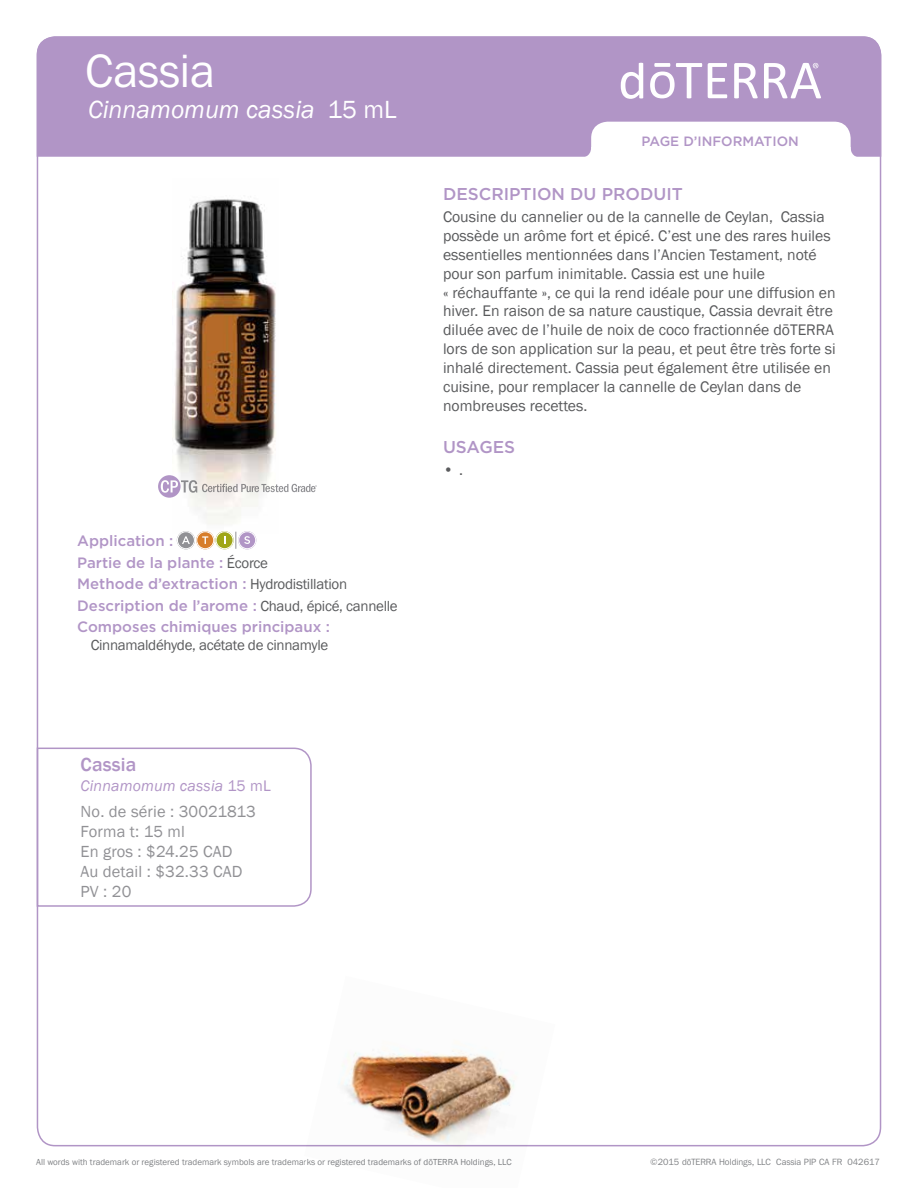
<style>
.page{position:relative;width:918px;height:1188px;background:#fff}
.page>*{position:absolute;margin:0;border:0;box-sizing:border-box;transform-origin:0 0}
.t1{font:46.5px "Franklin Gothic IT Cby BT";color:#fff}
.t2{font:italic 25.5px "Franklin Gothic";color:#fff}
.t3{font:500 19.5px "Franklin Gothic";letter-spacing:.01em;color:#b195c6}
.t4{font:500 17.1px "Gotham";color:#b195c6}
.t5{font:16.5px/19.8px "Franklin Gothic";letter-spacing:.01em;color:#919195}
.t6{font:15.75px/18.9px "Franklin Gothic";color:#5a5b5d}
.t7{font:italic 15.75px "Franklin Gothic";letter-spacing:.01em;color:#b195c6}
.t8{font:500 15px/21.5px "Gotham";color:#b195c6}
.t9{font:15px "Franklin Gothic";letter-spacing:-.02em;color:#5a5b5d}
.t10{font:500 13.5px "Gotham";color:#b195c6}
.t11{font:9px "Franklin Gothic";color:#808285}
.t12{font:9px "Franklin Gothic IT Cby BT";color:#808285}
.s1{font-style:normal}
.s2{font-family:"Franklin Gothic";font-weight:400;color:#5a5b5d}
.s3{font-family:"Franklin Gothic"}
</style>
<div class="page">
<div style="left:37px;top:36px;width:844px;height:121px;background:#b195c6"></div>
<svg style="left:734px;top:63px;width:24px;height:35px"></svg>
<svg style="left:708px;top:63px;width:19px;height:35px"></svg>
<svg style="left:650px;top:63px;width:52px;height:35px"></svg>
<svg style="left:621px;top:63px;width:22px;height:36px"></svg>
<svg style="left:764px;top:63px;width:57px;height:35px"></svg>
<svg style="left:581px;top:122px;width:280px;height:35px"></svg>
<svg style="left:158px;top:475px;width:159px;height:23px"></svg>
<svg style="left:235px;top:533px;width:1px;height:16px"></svg>
<svg style="left:177px;top:531px;width:18px;height:18px"></svg>
<div style="left:177px;top:532px;width:18px;height:17px;border:1px solid #fff;border-radius:50%"></div>
<svg style="left:182px;top:536px;width:8px;height:8px"></svg>
<svg style="left:196px;top:531px;width:18px;height:18px"></svg>
<div style="left:197px;top:532px;width:17px;height:17px;border:1px solid #fff;border-radius:50%"></div>
<svg style="left:202px;top:536px;width:6px;height:8px"></svg>
<svg style="left:215px;top:531px;width:19px;height:18px"></svg>
<div style="left:216px;top:532px;width:17px;height:17px;border:1px solid #fff;border-radius:50%"></div>
<svg style="left:238px;top:531px;width:18px;height:18px"></svg>
<div style="left:239px;top:532px;width:17px;height:17px;border:1px solid #fff;border-radius:50%"></div>
<svg style="left:244px;top:536px;width:6px;height:8px"></svg>
<svg style="left:36px;top:747px;width:276px;height:160px"></svg>
<img style="left:304px;top:1049px;width:251px;height:98px">
<img style="left:172px;top:196px;width:107px;height:337px">
<h1 class="t1" style="left:85px;top:42px;width:131px">Cassia</h1>
<h2 class="t2" style="left:88px;top:94px;width:310px">Cinnamomum cassia <span class="s1">15 mL</span></h2>
<p class="t8" style="left:77px;top:530px;width:322px">Application :<br>Partie de la plante : <span class="s2">Écorce<br></span>Methode d’extraction : <span class="s2">Hydrodistillation </span>Description de l’arome : <span class="s2">Chaud, épicé, cannelle </span>Composes chimiques principaux :</p>
<p class="t9" style="left:91px;top:636px;width:239px">Cinnamaldéhyde, acétate de cinnamyle</p>
<p class="t3" style="left:81px;top:753px;width:57px">Cassia</p>
<p class="t7" style="left:81px;top:776px;width:192px">Cinnamomum cassia <span class="s1">15 mL</span></p>
<p class="t5" style="left:81px;top:802px;width:177px">No. de série : 30021813<br>Forma t: 15 ml<br>En gros : $24.25 CAD<br>Au detail : $32.33 CAD<br>PV : 20</p>
<p class="t10" style="left:642px;top:132px;width:159px">PAGE D’INFORMATION</p>
<p class="t4" style="left:443px;top:182px;width:241px">DESCRIPTION DU PRODUIT</p>
<p class="t6" style="left:443px;top:208px;width:394px">Cousine du cannelier ou de la cannelle de Ceylan, Cassia possède un arôme fort et épicé. C’est une des rares huiles essentielles mentionnées dans l’Ancien Testament, noté pour son parfum inimitable. Cassia est une huile<br>« réchauffante », ce qui la rend idéale pour une diffusion en hiver. En raison de sa nature caustique, Cassia devrait être diluée avec de l’huile de noix de coco fractionnée dōTERRA lors de son application sur la peau, et peut être très forte si inhalé directement. Cassia peut également être utilisée en cuisine, pour remplacer la cannelle de Ceylan dans de nombreuses recettes.</p>
<p class="t4" style="left:443px;top:436px;width:74px">USAGES</p>
<p class="t6" style="left:443px;top:461px;width:22px">• .</p>
<p class="t11" style="left:36px;top:1156px;width:477px">All words with trademark or registered trademark symbols are trademarks or registered trademarks of dōTERRA Holdings, LLC</p>
<p class="t12" style="left:650px;top:1156px;width:231px">©2015 d<span class="s3">ō</span>TERRA Holdings, LLC Cassia PIP CA FR 042617</p>
</div>
